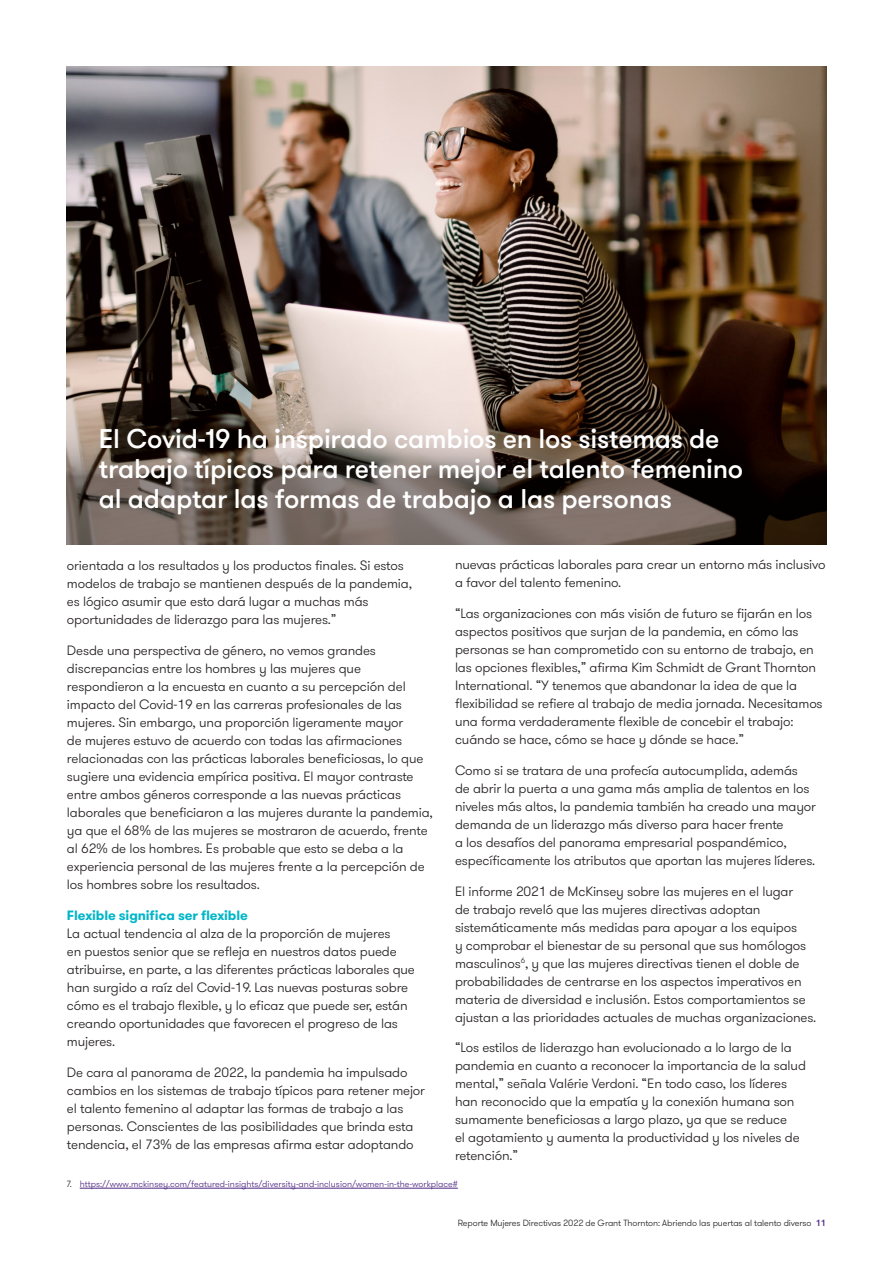
<style>
.page{position:relative;width:893px;height:1263px;background:#fff}
.page>*{position:absolute;margin:0;border:0;box-sizing:border-box;transform-origin:0 0}
._21_Pull_quote{font:500 27px/30px "GT Walsheim Pro";letter-spacing:-.01em;color:#fff}
._11_Body_text{font:300 13.5px/18px "GT Walsheim Pro";letter-spacing:-.01em;color:#231f20}
._04_Sub_heading_two{font:700 13.5px "GT Walsheim Pro";letter-spacing:-.01em;color:#00b6c8}
.t1{font:300 9px "GT Walsheim Pro";color:#4e2582}
.t2{font:300 9px "GT Walsheim Pro";letter-spacing:-.01em;color:#231f20}
.s1{color:#231f20}
.s2{font-weight:500;color:#4e2582}
</style>
<div class="page">
<img style="left:67px;top:67px;width:759px;height:334px">
<svg style="left:67px;top:401px;width:759px;height:143px;background:#60524b"></svg>
<hr style="left:80px;top:1188px;width:378px;height:1px;background:#4e2582">
<p class="_21_Pull_quote" style="left:99px;top:424px;width:646px">El Covid-19 ha inspirado cambios en los sistemas de trabajo típicos para retener mejor el talento femenino al adaptar las formas de trabajo a las personas</p>
<p class="_11_Body_text" style="left:455px;top:556px;width:372px">nuevas prácticas laborales para crear un entorno más inclusivo a favor del talento femenino.</p>
<p class="_11_Body_text" style="left:455px;top:605px;width:369px">“Las organizaciones con más visión de futuro se fijarán en los aspectos positivos que surjan de la pandemia, en cómo las personas se han comprometido con su entorno de trabajo, en las opciones flexibles,” afirma Kim Schmidt de Grant Thornton International. “Y tenemos que abandonar la idea de que la flexibilidad se refiere al trabajo de media jornada. Necesitamos una forma verdaderamente flexible de concebir el trabajo: cuándo se hace, cómo se hace y dónde se hace.”</p>
<p class="_11_Body_text" style="left:455px;top:761px;width:362px">Como si se tratara de una profecía autocumplida, además de abrir la puerta a una gama más amplia de talentos en los niveles más altos, la pandemia también ha creado una mayor demanda de un liderazgo más diverso para hacer frente<br>a los desafíos del panorama empresarial pospandémico, específicamente los atributos que aportan las mujeres líderes.</p>
<p class="_11_Body_text" style="left:455px;top:882px;width:363px">El informe 2021 de McKinsey sobre las mujeres en el lugar<br>de trabajo reveló que las mujeres directivas adoptan sistemáticamente más medidas para apoyar a los equipos<br>y comprobar el bienestar de su personal que sus homólogos masculinos<sup>6</sup>, y que las mujeres directivas tienen el doble de probabilidades de centrarse en los aspectos imperativos en materia de diversidad e inclusión. Estos comportamientos se ajustan a las prioridades actuales de muchas organizaciones.</p>
<p class="_11_Body_text" style="left:455px;top:1039px;width:352px">“Los estilos de liderazgo han evolucionado a lo largo de la pandemia en cuanto a reconocer la importancia de la salud mental,” señala Valérie Verdoni. “En todo caso, los líderes han reconocido que la empatía y la conexión humana son sumamente beneficiosas a largo plazo, ya que se reduce<br>el agotamiento y aumenta la productividad y los niveles de retención.”</p>
<p class="_11_Body_text" style="left:67px;top:557px;width:347px">orientada a los resultados y los productos finales. Si estos modelos de trabajo se mantienen después de la pandemia, es lógico asumir que esto dará lugar a muchas más oportunidades de liderazgo para las mujeres.”</p>
<p class="_11_Body_text" style="left:67px;top:642px;width:367px">Desde una perspectiva de género, no vemos grandes discrepancias entre los hombres y las mujeres que respondieron a la encuesta en cuanto a su percepción del impacto del Covid-19 en las carreras profesionales de las mujeres. Sin embargo, una proporción ligeramente mayor<br>de mujeres estuvo de acuerdo con todas las afirmaciones relacionadas con las prácticas laborales beneficiosas, lo que sugiere una evidencia empírica positiva. El mayor contraste entre ambos géneros corresponde a las nuevas prácticas laborales que beneficiaron a las mujeres durante la pandemia, ya que el 68% de las mujeres se mostraron de acuerdo, frente al 62% de los hombres. Es probable que esto se deba a la experiencia personal de las mujeres frente a la percepción de los hombres sobre los resultados.</p>
<p class="_04_Sub_heading_two" style="left:67px;top:906px;width:182px">Flexible significa ser flexible</p>
<p class="_11_Body_text" style="left:67px;top:924px;width:349px">La actual tendencia al alza de la proporción de mujeres<br>en puestos senior que se refleja en nuestros datos puede atribuirse, en parte, a las diferentes prácticas laborales que han surgido a raíz del Covid-19. Las nuevas posturas sobre cómo es el trabajo flexible, y lo eficaz que puede ser, están creando oportunidades que favorecen el progreso de las mujeres.</p>
<p class="_11_Body_text" style="left:67px;top:1063px;width:360px">De cara al panorama de 2022, la pandemia ha impulsado cambios en los sistemas de trabajo típicos para retener mejor el talento femenino al adaptar las formas de trabajo a las personas. Conscientes de las posibilidades que brinda esta tendencia, el 73% de las empresas afirma estar adoptando</p>
<p class="t1" style="left:67px;top:1178px;width:392px"><span class="s1">7.</span> https://www.mckinsey.com/featured-insights/diversity-and-inclusion/women-in-the-workplace#</p>
<p class="t2" style="left:458px;top:1217px;width:370px">Reporte Mujeres Directivas 2022 de Grant Thornton: Abriendo las puertas al talento diverso <span class="s2">11</span></p>
</div>
